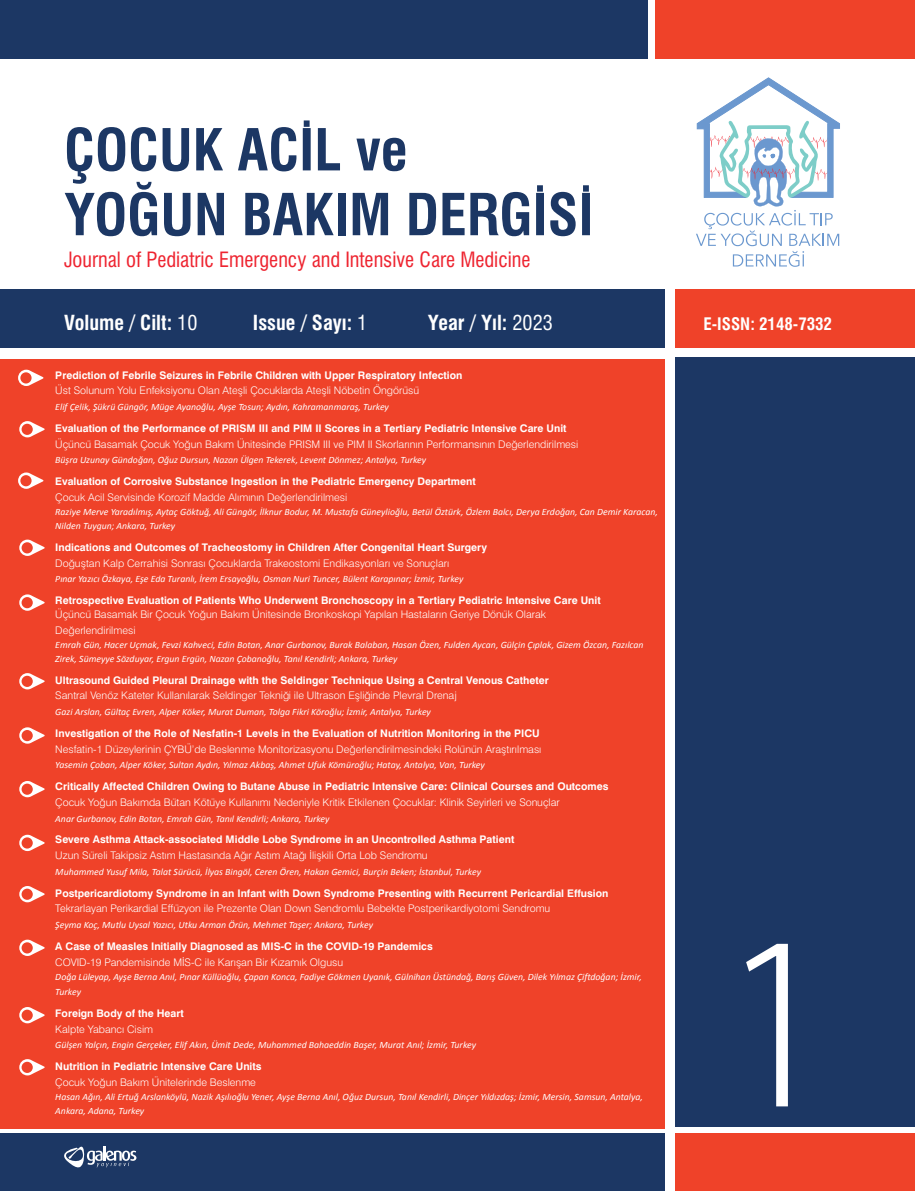
<style>
.page{position:relative;width:915px;height:1191px;background:#fff}
.page>*{position:absolute;margin:0;border:0;box-sizing:border-box;transform-origin:0 0}
.t1{font:300 250.05px "Myriad Pro";color:#fff}
.t2{font:56.25px "Swiss Condensed Bold Tr";color:#1c3764}
.Paragraph_Style_1{font:20.55px "Swiss Condensed Tr";color:#ee2430}
.Paragraph_Style_1-2{font:20.25px "Swiss Condensed Bold Tr";color:#fff}
.Paragraph_Style_1-3{font:16.8px "Swiss Condensed Bold Tr";color:#fff}
.icindekiler_1{font:10.5px "Swiss Bold Tr";color:#fff}
.içindekiler_2{font:10.5px/15.8px "Swiss Light Tr";color:#fff}
.içindekiler_3{font:italic 9.6px/14.2px "Calibri";color:#fff}
.s1{font-family:"Swiss Condensed Tr"}
</style>
<div class="page">
<div style="left:675px;top:289px;width:239px;height:59px;background:#ef4229"></div>
<div style="left:655px;top:0;width:259px;height:58px;background:#ef4229"></div>
<div style="left:0;top:289px;width:664px;height:59px;background:#1c3764"></div>
<div style="left:0;top:0;width:647px;height:58px;background:#1c3764"></div>
<div style="left:0;top:1133px;width:664px;height:58px;background:#1c3764"></div>
<div style="left:675px;top:1133px;width:239px;height:58px;background:#ef4229"></div>
<div style="left:0;top:359px;width:664px;height:769px;background:#ef4229"></div>
<div style="left:675px;top:357px;width:239px;height:769px;background:#1c3764"></div>
<svg style="left:64px;top:1146px;width:72px;height:22px"></svg>
<svg style="left:696px;top:78px;width:143px;height:189px"></svg>
<svg style="left:18px;top:370px;width:26px;height:16px"></svg>
<svg style="left:19px;top:421px;width:26px;height:16px"></svg>
<svg style="left:18px;top:472px;width:26px;height:17px"></svg>
<svg style="left:19px;top:539px;width:26px;height:17px"></svg>
<svg style="left:19px;top:594px;width:26px;height:17px"></svg>
<svg style="left:19px;top:673px;width:26px;height:16px"></svg>
<svg style="left:19px;top:727px;width:26px;height:16px"></svg>
<svg style="left:19px;top:781px;width:26px;height:16px"></svg>
<svg style="left:19px;top:886px;width:26px;height:16px"></svg>
<svg style="left:19px;top:834px;width:26px;height:17px"></svg>
<svg style="left:19px;top:939px;width:26px;height:17px"></svg>
<svg style="left:19px;top:1007px;width:26px;height:16px"></svg>
<svg style="left:19px;top:1059px;width:26px;height:16px"></svg>
<p class="t2" style="left:64px;top:116px;width:345px">ÇOCUK ACİL ve</p>
<p class="t2" style="left:64px;top:181px;width:530px">YOĞUN BAKIM DERGİSİ</p>
<p class="Paragraph_Style_1" style="left:64px;top:247px;width:468px">Journal of Pediatric Emergency and Intensive Care Medicine</p>
<p class="Paragraph_Style_1-2" style="left:64px;top:310px;width:135px">Volume / Cilt: <span class="s1">10</span></p>
<p class="Paragraph_Style_1-2" style="left:253px;top:310px;width:116px">Issue / Sayı: <span class="s1">1</span></p>
<p class="Paragraph_Style_1-2" style="left:428px;top:310px;width:126px">Year / Yıl: <span class="s1">2023</span></p>
<p class="Paragraph_Style_1-3" style="left:703px;top:314px;width:130px">E-ISSN: 2148-7332</p>
<p class="icindekiler_1" style="left:55px;top:368px;width:408px">Prediction of Febrile Seizures in Febrile Children with Upper Respiratory Infection</p>
<p class="içindekiler_2" style="left:55px;top:383px;width:365px">Üst Solunum Yolu Enfeksiyonu Olan Ateşli Çocuklarda Ateşli Nöbetin Öngörüsü</p>
<p class="içindekiler_3" style="left:55px;top:399px;width:335px">Elif Çelik, Şükrü Güngör, Müge Ayanoğlu, Ayşe Tosun; Aydın, Kahramanmaraş, Turkey</p>
<p class="icindekiler_1" style="left:55px;top:422px;width:512px">Evaluation of the Performance of PRISM III and PIM II Scores in a Tertiary Pediatric Intensive Care Unit</p>
<p class="içindekiler_2" style="left:55px;top:436px;width:524px">Üçüncü Basamak Çocuk Yoğun Bakım Ünitesinde PRISM III ve PIM II Skorlarının Performansının Değerlendirilmesi</p>
<p class="içindekiler_3" style="left:55px;top:453px;width:372px">Büşra Uzunay Gündoğan, Oğuz Dursun, Nazan Ülgen Tekerek, Levent Dönmez; Antalya, Turkey</p>
<p class="icindekiler_1" style="left:55px;top:475px;width:422px">Evaluation of Corrosive Substance Ingestion in the Pediatric Emergency Department</p>
<p class="içindekiler_2" style="left:55px;top:489px;width:293px">Çocuk Acil Servisinde Korozif Madde Alımının Değerlendirilmesi</p>
<p class="içindekiler_3" style="left:55px;top:504px;width:604px">Raziye Merve Yaradılmış, Aytaç Göktuğ, Ali Güngör, İlknur Bodur, M. Mustafa Güneylioğlu, Betül Öztürk, Özlem Balcı, Derya Erdoğan, Can Demir Karacan,<br>Nilden Tuygun; Ankara, Turkey</p>
<p class="icindekiler_1" style="left:55px;top:541px;width:433px">Indications and Outcomes of Tracheostomy in Children After Congenital Heart Surgery</p>
<p class="içindekiler_2" style="left:55px;top:555px;width:395px">Doğuştan Kalp Cerrahisi Sonrası Çocuklarda Trakeostomi Endikasyonları ve Sonuçları</p>
<p class="içindekiler_3" style="left:55px;top:571px;width:409px">Pınar Yazıcı Özkaya, Eşe Eda Turanlı, İrem Ersayoğlu, Osman Nuri Tuncer, Bülent Karapınar; İzmir, Turkey</p>
<p class="icindekiler_1" style="left:55px;top:594px;width:546px">Retrospective Evaluation of Patients Who Underwent Bronchoscopy in a Tertiary Pediatric Intensive Care Unit</p>
<p class="içindekiler_2" style="left:55px;top:606px;width:492px">Üçüncü Basamak Bir Çocuk Yoğun Bakım Ünitesinde Bronkoskopi Yapılan Hastaların Geriye Dönük Olarak<br>Değerlendirilmesi</p>
<p class="içindekiler_3" style="left:55px;top:637px;width:589px">Emrah Gün, Hacer Uçmak, Fevzi Kahveci, Edin Botan, Anar Gurbanov, Burak Balaban, Hasan Özen, Fulden Aycan, Gülçin Çıplak, Gizem Özcan, Fazılcan<br>Zirek, Sümeyye Sözduyar, Ergun Ergün, Nazan Çobanoğlu, Tanıl Kendirli; Ankara, Turkey</p>
<p class="icindekiler_1" style="left:55px;top:673px;width:495px">Ultrasound Guided Pleural Drainage with the Seldinger Technique Using a Central Venous Catheter</p>
<p class="içindekiler_2" style="left:55px;top:687px;width:403px">Santral Venöz Kateter Kullanılarak Seldinger Tekniği ile Ultrason Eşliğinde Plevral Drenaj</p>
<p class="içindekiler_3" style="left:55px;top:704px;width:377px">Gazi Arslan, Gültaç Evren, Alper Köker, Murat Duman, Tolga Fikri Köroğlu; İzmir, Antalya, Turkey</p>
<p class="icindekiler_1" style="left:55px;top:727px;width:485px">Investigation of the Role of Nesfatin-1 Levels in the Evaluation of Nutrition Monitoring in the PICU</p>
<p class="içindekiler_2" style="left:55px;top:741px;width:487px">Nesfatin-1 Düzeylerinin ÇYBÜ’de Beslenme Monitorizasyonu Değerlendirilmesindeki Rolünün Araştırılması</p>
<p class="içindekiler_3" style="left:55px;top:757px;width:431px">Yasemin Çoban, Alper Köker, Sultan Aydın, Yılmaz Akbaş, Ahmet Ufuk Kömüroğlu; Hatay, Antalya, Van, Turkey</p>
<p class="icindekiler_1" style="left:55px;top:780px;width:554px">Critically Affected Children Owing to Butane Abuse in Pediatric Intensive Care: Clinical Courses and Outcomes</p>
<p class="içindekiler_2" style="left:55px;top:794px;width:506px">Çocuk Yoğun Bakımda Bütan Kötüye Kullanımı Nedeniyle Kritik Etkilenen Çocuklar: Klinik Seyirleri ve Sonuçlar</p>
<p class="içindekiler_3" style="left:55px;top:811px;width:275px">Anar Gurbanov, Edin Botan, Emrah Gün, Tanıl Kendirli; Ankara, Turkey</p>
<p class="icindekiler_1" style="left:55px;top:833px;width:460px">Severe Asthma Attack-associated Middle Lobe Syndrome in an Uncontrolled Asthma Patient</p>
<p class="içindekiler_2" style="left:55px;top:847px;width:374px">Uzun Süreli Takipsiz Astım Hastasında Ağır Astım Atağı İlişkili Orta Lob Sendromu</p>
<p class="içindekiler_3" style="left:55px;top:864px;width:427px">Muhammed Yusuf Mila, Talat Sürücü, İlyas Bingöl, Ceren Ören, Hakan Gemici, Burçin Beken; İstanbul, Turkey</p>
<p class="icindekiler_1" style="left:55px;top:886px;width:554px">Postpericardiotomy Syndrome in an Infant with Down Syndrome Presenting with Recurrent Pericardial Effusion</p>
<p class="içindekiler_2" style="left:55px;top:900px;width:496px">Tekrarlayan Perikardial Effüzyon ile Prezente Olan Down Sendromlu Bebekte Postperikardiyotomi Sendromu</p>
<p class="içindekiler_3" style="left:55px;top:917px;width:319px">Şeyma Koç, Mutlu Uysal Yazıcı, Utku Arman Örün, Mehmet Taşer; Ankara, Turkey</p>
<p class="icindekiler_1" style="left:55px;top:939px;width:379px">A Case of Measles Initially Diagnosed as MIS-C in the COVID-19 Pandemics</p>
<p class="içindekiler_2" style="left:55px;top:954px;width:289px">COVID-19 Pandemisinde MİS-C ile Karışan Bir Kızamık Olgusu</p>
<p class="içindekiler_3" style="left:55px;top:968px;width:588px;line-height:15.8px">Doğa Lüleyap, Ayşe Berna Anıl, Pınar Küllüoğlu, Çapan Konca, Fadiye Gökmen Uyanık, Gülnihan Üstündağ, Barış Güven, Dilek Yılmaz Çiftdoğan; İzmir,<br>Turkey</p>
<p class="icindekiler_1" style="left:55px;top:1006px;width:130px">Foreign Body of the Heart</p>
<p class="içindekiler_2" style="left:55px;top:1021px;width:99px">Kalpte Yabancı Cisim</p>
<p class="içindekiler_3" style="left:55px;top:1037px;width:422px">Gülşen Yalçın, Engin Gerçeker, Elif Akın, Ümit Dede, Muhammed Bahaeddin Başer, Murat Anıl; İzmir, Turkey</p>
<p class="icindekiler_1" style="left:55px;top:1060px;width:208px">Nutrition in Pediatric Intensive Care Units</p>
<p class="içindekiler_2" style="left:55px;top:1074px;width:202px">Çocuk Yoğun Bakım Ünitelerinde Beslenme</p>
<p class="içindekiler_3" style="left:55px;top:1089px;width:589px">Hasan Ağın, Ali Ertuğ Arslanköylü, Nazik Aşılıoğlu Yener, Ayşe Berna Anıl, Oğuz Dursun, Tanıl Kendirli, Dinçer Yıldızdaş; İzmir, Mersin, Samsun, Antalya,<br>Ankara, Adana, Turkey</p>
<p class="t1" style="left:716px;top:872px;width:124px">1</p>
</div>
